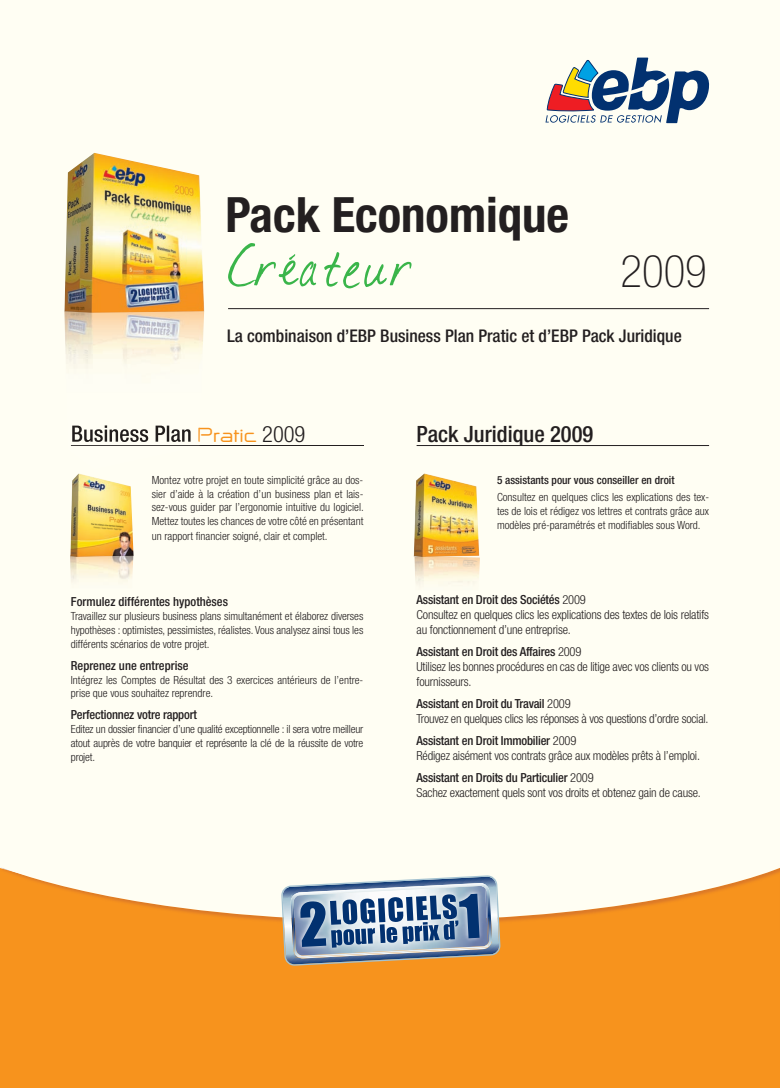
<style>
.page{position:relative;width:780px;height:1088px;background:#fff}
.page>*{position:absolute;margin:0;border:0;box-sizing:border-box;transform-origin:0 0}
.t1{font:700 condensed 48.75px "Helvetica Neue";color:#231f20}
.t2{font:100 condensed 45px "Helvetica Neue";color:#231f20}
.t3{font:500 condensed 22.5px "Helvetica Neue";color:#231f20}
.t4{font:500 condensed 17.5px "Helvetica Neue";color:#231f20}
.t5{font:300 condensed 12.5px/15px "Helvetica Neue";letter-spacing:-.015em;color:#231f20}
.t6{font:500 condensed 12.5px "Helvetica Neue";color:#231f20}
.t7{font:300 condensed 11.25px/13.8px "Helvetica Neue";color:#231f20;text-align:justify}
.t8{font:500 condensed 11.25px "Helvetica Neue";color:#231f20}
.s1{font-weight:500}
</style>
<div class="page">
<div style="left:0;top:930px;width:780px;height:158px;background:#f7931d"></div>
<div style="left:0;top:920px;width:780px;height:10px;background:#f7931d"></div>
<div style="left:0;top:0;width:780px;height:920px;background:#fffef3"></div>
<hr style="left:71px;top:445px;width:292px;height:1px;background:#231f20">
<hr style="left:416px;top:445px;width:293px;height:1px;background:#231f20">
<svg style="left:281px;top:875px;width:219px;height:91px;background:#8e9cad"></svg>
<svg style="left:545px;top:58px;width:164px;height:65px"></svg>
<div style="left:66px;top:392px;width:135px;height:77px;background:#fffef4"></div>
<img style="left:71px;top:445px;width:128px;height:1px">
<img style="left:72px;top:425px;width:118px;height:17px">
<svg style="left:198px;top:427px;width:2px;height:15px"></svg>
<img style="left:64px;top:313px;width:140px;height:79px">
<img style="left:64px;top:153px;width:140px;height:160px">
<hr style="left:228px;top:308px;width:481px;height:1px;background:#231f20">
<img style="left:70px;top:557px;width:63px;height:31px">
<img style="left:70px;top:473px;width:63px;height:84px">
<img style="left:414px;top:473px;width:66px;height:117px">
<svg style="left:228px;top:243px;width:183px;height:45px"></svg>
<h1 class="t1" style="left:225px;top:185px;width:345px">Pack Economique</h1>
<h2 class="t2" style="left:620px;top:246px;width:88px">2009</h2>
<h3 class="t4" style="left:227px;top:325px;width:456px">La combinaison d’EBP Business Plan Pratic et d’EBP Pack Juridique</h3>
<p class="t7" style="left:152px;top:473px;width:213px">Montez votre projet en toute simplicité grâce au dos&shy;sier d’aide à la création d’un business plan et lais&shy;sez-vous guider par l’ergonomie intuitive du logiciel.<br>Mettez toutes les chances de votre côté en présentant</p>
<p class="t7" style="left:152px;top:529px;width:177px">un rapport financier soigné, clair et complet.</p>
<p class="t6" style="left:71px;top:594px;width:159px">Formulez différentes hypothèses</p>
<p class="t7" style="left:71px;top:609px;width:294px">Travaillez sur plusieurs business plans simultanément et élaborez diverses hypothèses : optimistes, pessimistes, réalistes. Vous analysez ainsi tous les différents scénarios de votre projet.</p>
<p class="t6" style="left:71px;top:658px;width:119px">Reprenez une entreprise</p>
<p class="t7" style="left:71px;top:672px;width:294px">Intégrez les Comptes de Résultat des 3 exercices antérieurs de l’entre&shy;prise que vous souhaitez reprendre.</p>
<p class="t6" style="left:71px;top:707px;width:127px">Perfectionnez votre rapport</p>
<p class="t7" style="left:71px;top:722px;width:294px">Editez un dossier financier d’une qualité exceptionnelle : il sera votre meilleur atout auprès de votre banquier et représente la clé de la réussite de votre projet.</p>
<h3 class="t3" style="left:416px;top:420px;width:178px">Pack Juridique 2009</h3>
<p class="t8" style="left:497px;top:473px;width:179px">5 assistants pour vous conseiller en droit</p>
<p class="t7" style="left:497px;top:490px;width:213px">Consultez en quelques clics les explications des tex&shy;tes de lois et rédigez vos lettres et contrats grâce aux modèles pré-paramétrés et modifiables sous Word.</p>
<p class="t5" style="left:416px;top:592px;width:294px"><span class="s1">Assistant en Droit des Sociétés</span> 2009<br>Consultez en quelques clics les explications des textes de lois relatifs au fonctionnement d’une entreprise.</p>
<p class="t5" style="left:416px;top:644px;width:294px"><span class="s1">Assistant en Droit des Affaires</span> 2009<br>Utilisez les bonnes procédures en cas de litige avec vos clients ou vos fournisseurs.</p>
<p class="t5" style="left:416px;top:696px;width:293px"><span class="s1">Assistant en Droit du Travail</span> 2009<br>Trouvez en quelques clics les réponses à vos questions d’ordre social.</p>
<p class="t5" style="left:416px;top:733px;width:285px"><span class="s1">Assistant en Droit Immobilier</span> 2009<br>Rédigez aisément vos contrats grâce aux modèles prêts à l’emploi.</p>
<p class="t5" style="left:416px;top:770px;width:286px"><span class="s1">Assistant en Droits du Particulier</span> 2009<br>Sachez exactement quels sont vos droits et obtenez gain de cause.</p>
</div>
